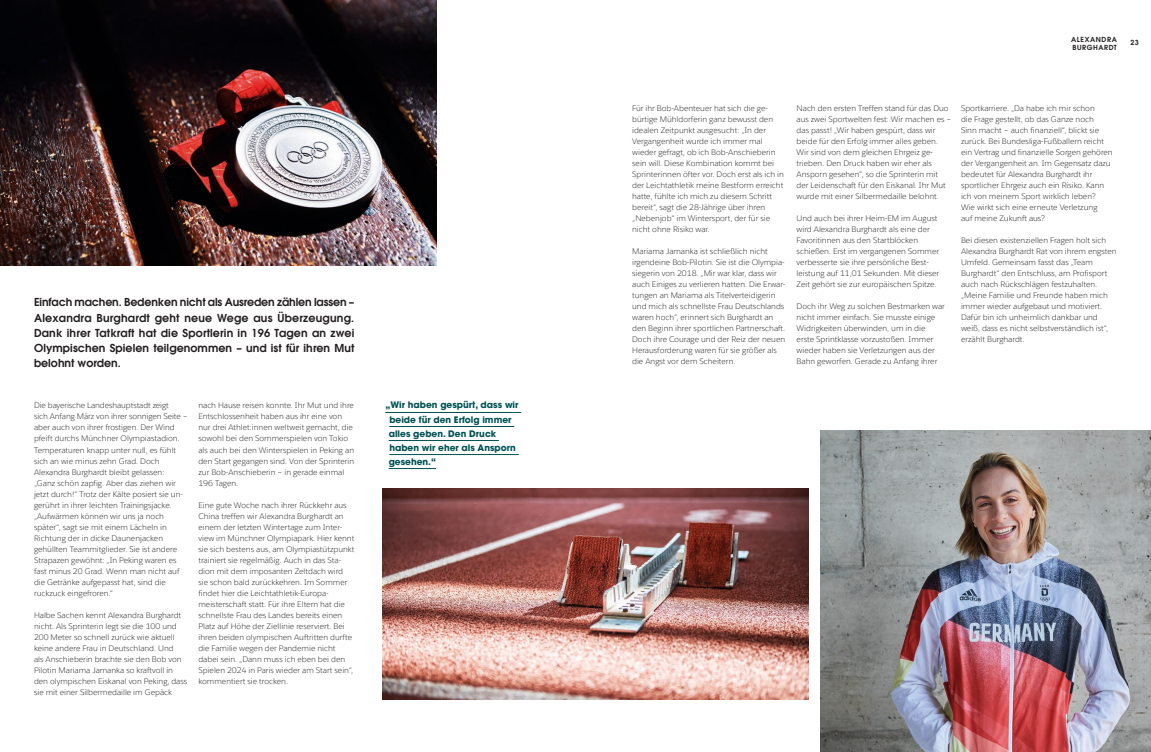
<style>
.page{position:relative;width:1151px;height:752px;background:#fff}
.page>*{position:absolute;margin:0;border:0;box-sizing:border-box;transform-origin:0 0}
.t1{font:600 11px/15px "Avant Garde";letter-spacing:.01em;color:#231f20;text-align:justify}
.t2{font:700 9px/14px "Avant Garde";color:#005254}
.t3{font:300 8px/11px "Salesforce Sans";color:#231f20}
.t4{font:600 7px/8px "Avant Garde";letter-spacing:.075em;color:#231f20}
</style>
<div class="page">
<img style="left:0;top:0;width:437px;height:265px">
<img style="left:820px;top:430px;width:331px;height:321px">
<img style="left:383px;top:488px;width:425px;height:211px">
<hr style="left:385px;top:412px;width:136px;height:1px;background:#005254">
<hr style="left:389px;top:426px;width:125px;height:1px;background:#005254">
<hr style="left:389px;top:440px;width:110px;height:1px;background:#005254">
<hr style="left:389px;top:454px;width:130px;height:1px;background:#005254">
<hr style="left:389px;top:468px;width:47px;height:1px;background:#005254">
<p class="t1" style="left:34px;top:294px;width:322px">Einfach machen. Bedenken nicht als Ausreden zählen lassen – Alexandra Burghardt geht neue Wege aus Überzeugung.<br>Dank ihrer Tatkraft hat die Sportlerin in 196 Tagen an zwei Olympischen Spielen teilgenommen – und ist für ihren Mut belohnt worden.</p>
<p class="t3" style="left:34px;top:400px;width:155px">Die bayerische Landeshauptstadt zeigt<br>sich Anfang März von ihrer sonnigen Seite – aber auch von ihrer frostigen. Der Wind pfeift durchs Münchner Olympiastadion.<br>Temperaturen knapp unter null, es fühlt sich an wie minus zehn Grad. Doch Alexandra Burghardt bleibt gelassen: „Ganz schön zapfig. Aber das ziehen wir jetzt durch!“ Trotz der Kälte posiert sie un&shy;gerührt in ihrer leichten Trainingsjacke. „Aufwärmen können wir uns ja noch später“, sagt sie mit einem Lächeln in Richtung der in dicke Daunenjacken gehüllten Teammitglieder. Sie ist andere Strapazen gewöhnt: „In Peking waren es fast minus 20 Grad. Wenn man nicht auf die Getränke aufgepasst hat, sind die ruckzuck eingefroren.“</p>
<p class="t3" style="left:34px;top:609px;width:155px">Halbe Sachen kennt Alexandra Burghardt nicht. Als Sprinterin legt sie die 100 und 200 Meter so schnell zurück wie aktuell keine andere Frau in Deutschland. Und<br>als Anschieberin brachte sie den Bob von Pilotin Mariama Jamanka so kraftvoll in den olympischen Eiskanal von Peking, dass sie mit einer Silbermedaille im Gepäck</p>
<p class="t3" style="left:198px;top:400px;width:157px">nach Hause reisen konnte. Ihr Mut und ihre Entschlossenheit haben aus ihr eine von nur drei Athlet:innen weltweit gemacht, die sowohl bei den Sommerspielen von Tokio als auch bei den Winterspielen in Peking an den Start gegangen sind. Von der Sprinterin zur Bob-Anschieberin – in gerade einmal 196 Tagen.</p>
<p class="t3" style="left:198px;top:499px;width:157px">Eine gute Woche nach ihrer Rückkehr aus China treffen wir Alexandra Burghardt an einem der letzten Wintertage zum Inter&shy;view im Münchner Olympiapark. Hier kennt sie sich bestens aus, am Olympiastützpunkt trainiert sie regelmäßig. Auch in das Sta&shy;dion mit dem imposanten Zeltdach wird sie schon bald zurückkehren. Im Sommer findet hier die Leichtathletik-Europa&shy;meisterschaft statt. Für ihre Eltern hat die schnellste Frau des Landes bereits einen Platz auf Höhe der Ziellinie reserviert. Bei ihren beiden olympischen Auftritten durfte die Familie wegen der Pandemie nicht dabei sein. „Dann muss ich eben bei den Spielen 2024 in Paris wieder am Start sein“, kommentiert sie trocken.</p>
<p class="t2" style="left:389px;top:398px;width:131px;text-indent:-3px">„Wir haben gespürt, dass wir beide für den Erfolg immer alles geben. Den Druck haben wir eher als Ansporn gesehen.“</p>
<p class="t4" style="left:1071px;top:36px;width:47px">ALEXANDRA<br>BURGHARDT</p>
<p class="t4" style="left:1130px;top:38px;width:10px">23</p>
<p class="t3" style="left:632px;top:103px;width:153px">Für ihr Bob-Abenteuer hat sich die ge&shy;bürtige Mühldorferin ganz bewusst den idealen Zeitpunkt ausgesucht: „In der Vergangenheit wurde ich immer mal wieder gefragt, ob ich Bob-Anschieberin sein will. Diese Kombination kommt bei Sprinterinnen öfter vor. Doch erst als ich in der Leichtathletik meine Bestform erreicht hatte, fühlte ich mich zu diesem Schritt bereit“, sagt die 28-Jährige über ihren „Nebenjob“ im Wintersport, der für sie nicht ohne Risiko war.</p>
<p class="t3" style="left:632px;top:246px;width:155px">Mariama Jamanka ist schließlich nicht irgendeine Bob-Pilotin. Sie ist die Olympia&shy;siegerin von 2018. „Mir war klar, dass wir auch Einiges zu verlieren hatten. Die Erwar&shy;tungen an Mariama als Titelverteidigerin und mich als schnellste Frau Deutschlands waren hoch“, erinnert sich Burghardt an den Beginn ihrer sportlichen Partnerschaft.<br>Doch ihre Courage und der Reiz der neuen Herausforderung waren für sie größer als die Angst vor dem Scheitern.</p>
<p class="t3" style="left:797px;top:103px;width:156px">Nach den ersten Treffen stand für das Duo aus zwei Sportwelten fest: Wir machen es – das passt! „Wir haben gespürt, dass wir beide für den Erfolg immer alles geben.<br>Wir sind von dem gleichen Ehrgeiz ge&shy;trieben. Den Druck haben wir eher als Ansporn gesehen“, so die Sprinterin mit der Leidenschaft für den Eiskanal. Ihr Mut wurde mit einer Silbermedaille belohnt.</p>
<p class="t3" style="left:797px;top:213px;width:144px">Und auch bei ihrer Heim-EM im August wird Alexandra Burghardt als eine der Favoritinnen aus den Startblöcken schießen. Erst im vergangenen Sommer verbesserte sie ihre persönliche Best&shy;leistung auf 11,01 Sekunden. Mit dieser Zeit gehört sie zur europäischen Spitze.</p>
<p class="t3" style="left:797px;top:301px;width:150px">Doch ihr Weg zu solchen Bestmarken war nicht immer einfach. Sie musste einige Widrigkeiten überwinden, um in die<br>erste Sprintklasse vorzustoßen. Immer wieder haben sie Verletzungen aus der Bahn geworfen. Gerade zu Anfang ihrer</p>
<p class="t3" style="left:961px;top:103px;width:153px">Sportkarriere. „Da habe ich mir schon<br>die Frage gestellt, ob das Ganze noch<br>Sinn macht – auch finanziell“, blickt sie zurück. Bei Bundesliga-Fußballern reicht ein Vertrag und finanzielle Sorgen gehören der Vergangenheit an. Im Gegensatz dazu bedeutet für Alexandra Burghardt ihr sportlicher Ehrgeiz auch ein Risiko. Kann ich von meinem Sport wirklich leben?<br>Wie wirkt sich eine erneute Verletzung<br>auf meine Zukunft aus?</p>
<p class="t3" style="left:961px;top:235px;width:157px">Bei diesen existenziellen Fragen holt sich Alexandra Burghardt Rat von ihrem engsten Umfeld. Gemeinsam fasst das „Team Burghardt“ den Entschluss, am Profisport auch nach Rückschlägen festzuhalten. „Meine Familie und Freunde haben mich immer wieder aufgebaut und motiviert.<br>Dafür bin ich unheimlich dankbar und weiß, dass es nicht selbstverständlich ist“, erzählt Burghardt.</p>
</div>
